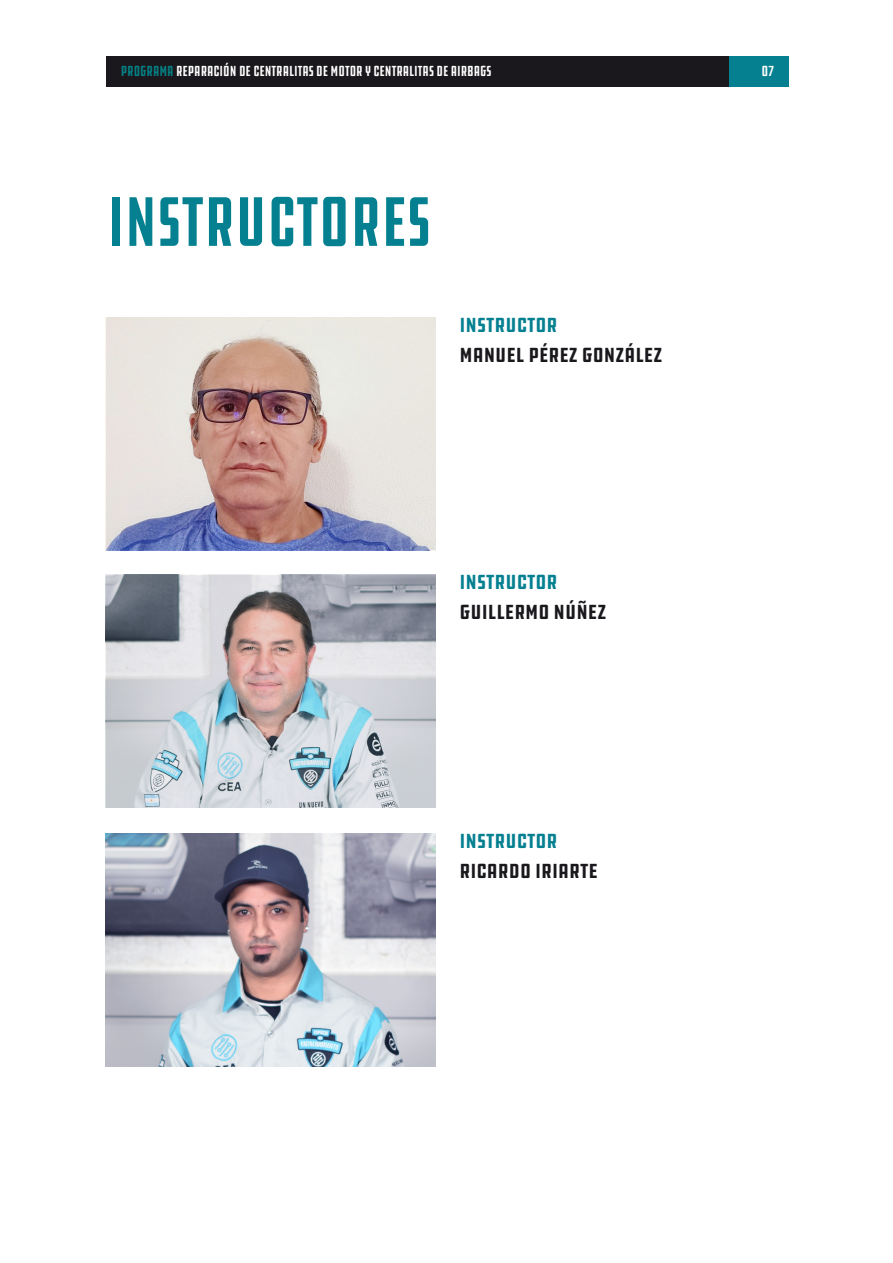
<style>
.page{position:relative;width:893px;height:1263px;background:#fff}
.page>*{position:absolute;margin:0;border:0;box-sizing:border-box;transform-origin:0 0}
.t1{font:extra-condensed 72px "DDC Hardware";color:#048090}
.t2{font:condensed 21px "DDC Hardware";color:#1a181c}
.t3{font:condensed 21px "DDC Hardware";color:#048090}
.t4{font:extra-condensed 15px "DDC Hardware";color:#fff}
.s1{color:#048085}
</style>
<div class="page">
<div style="left:106px;top:56px;width:623px;height:31px;background:#1a181c"></div>
<div style="left:729px;top:56px;width:60px;height:31px;background:#048090"></div>
<img style="left:106px;top:833px;width:329px;height:233px">
<svg style="left:106px;top:575px;width:329px;height:233px;background:#bbbdc3"></svg>
<svg style="left:106px;top:317px;width:329px;height:233px;background:#ccbcbc"></svg>
<p class="t4" style="left:121px;top:62px;width:372px"><span class="s1">PROGRAMA</span> REPARACIÓN DE CENTRALITAS DE MOTOR Y CENTRALITAS DE AIRBAGS</p>
<p class="t4" style="left:762px;top:62px;width:14px">07</p>
<h1 class="t1" style="left:107px;top:179px;width:326px">INSTRUCTORES</h1>
<h2 class="t3" style="left:460px;top:312px;width:100px">INSTRUCTOR</h2>
<h2 class="t2" style="left:460px;top:342px;width:204px">MANUEL PÉREZ GONZÁLEZ</h2>
<h2 class="t3" style="left:460px;top:569px;width:100px">INSTRUCTOR</h2>
<h2 class="t2" style="left:460px;top:599px;width:148px">GUILLERMO NÚÑEZ</h2>
<h2 class="t3" style="left:460px;top:828px;width:100px">INSTRUCTOR</h2>
<h2 class="t2" style="left:460px;top:858px;width:140px">RICARDO IRIARTE</h2>
</div>
